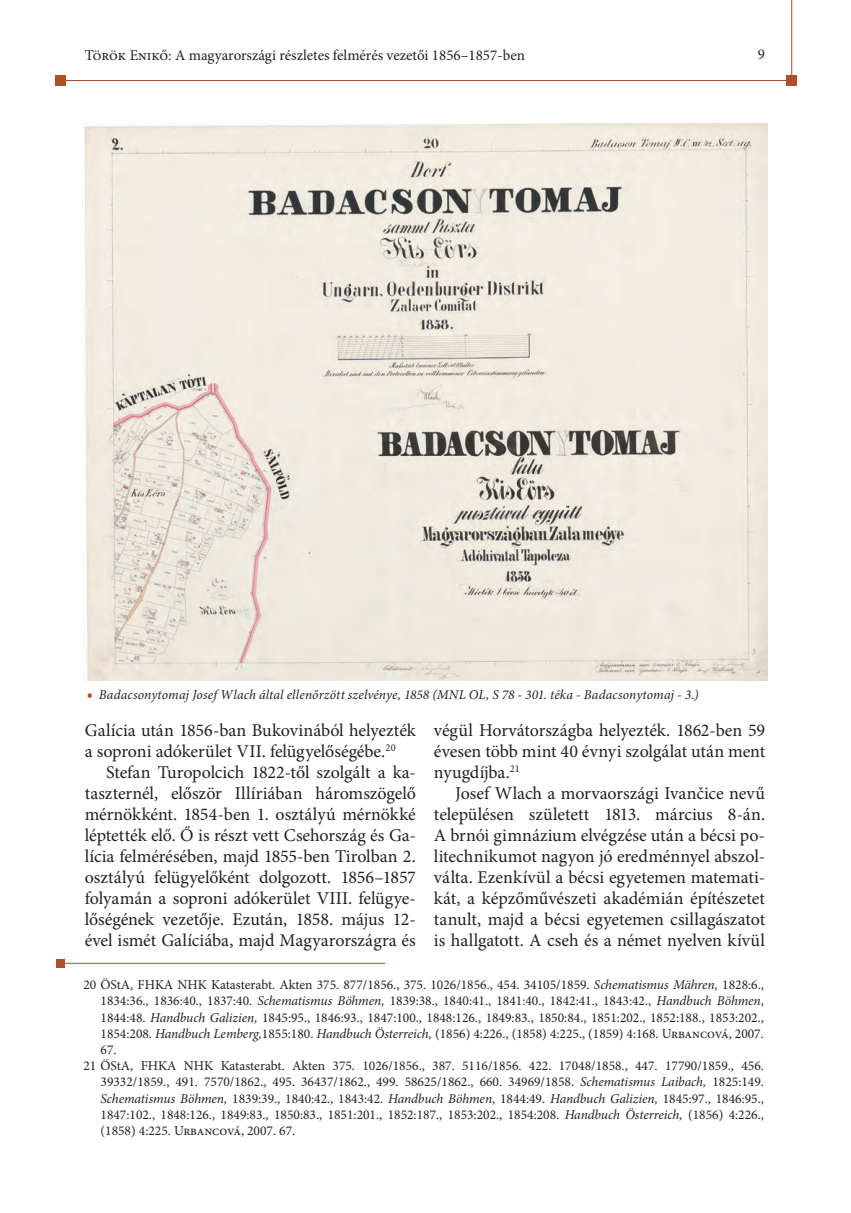
<style>
.page{position:relative;width:851px;height:1213px;background:#fff}
.page>*{position:absolute;margin:0;border:0;box-sizing:border-box;transform-origin:0 0}
.t1{font:18px/21px "Minion Pro";color:#231f20;text-align:justify}
.t2{font:15px "Minion Pro";color:#231f20}
.t3{font:13.5px "Minion Pro";color:#231f20}
.t4{font:italic 13.5px "Minion Pro";letter-spacing:.01em;color:#231f20}
.s1{color:#ae4f25}
.s2{font-style:italic}
</style>
<div class="page">
<hr style="left:58px;top:80px;width:734px;height:1px;background:#ae4f25">
<hr style="left:791px;top:0;width:1px;height:86px;background:#ae4f25">
<div style="left:55px;top:75px;width:10px;height:10px;background:#ae4f25"></div>
<div style="left:786px;top:75px;width:11px;height:11px;background:#ae4f25"></div>
<hr style="left:57px;top:963px;width:328px;height:1px;background:#ae4f25">
<div style="left:57px;top:959px;width:8px;height:9px;background:#ae4f25"></div>
<img style="left:84px;top:123px;width:683px;height:557px">
<p class="t2" style="left:85px;top:45px;width:442px">Török Enikő: A magyarországi részletes felmérés vezetői 1856–1857-ben</p>
<p class="t2" style="left:758px;top:44px;width:9px">9</p>
<p class="t4" style="left:87px;top:685px;width:613px"><span class="s1">■</span> Badacsonytomaj Josef Wlach által ellenőrzött szelvénye, 1858 (MNL OL, S 78 - 301. téka - Badacsonytomaj - 3.)</p>
<h1 class="t1" style="left:85px;top:720px;width:333px">Galícia után 1856-ban Bukovinából helyezték a soproni adókerület VII. felügyelőségébe.<sup>20</sup></h1>
<p class="t1" style="left:85px;top:762px;width:333px;text-indent:21px">Stefan Turopolcich 1822-től szolgált a ka&shy;taszternél, először Illíriában háromszögelő mérnökként. 1854-ben 1. osztályú mérnökké léptették elő. Ő is részt vett Csehország és Ga&shy;lícia felmérésében, majd 1855-ben Tirolban 2. osztályú felügyelőként dolgozott. 1856–1857 folyamán a soproni adókerület VIII. felügye&shy;lőségének vezetője. Ezután, 1858. május 12- ével ismét Galíciába, majd Magyarországra és</p>
<h1 class="t1" style="left:434px;top:720px;width:333px">végül Horvátországba helyezték. 1862-ben 59 évesen több mint 40 évnyi szolgálat után ment nyugdíjba.<sup>21</sup></h1>
<p class="t1" style="left:434px;top:783px;width:333px;text-indent:21px">Josef Wlach a morvaországi Ivančice nevű településen született 1813. március 8-án.<br>A brnói gimnázium elvégzése után a bécsi po&shy;litechnikumot nagyon jó eredménnyel abszol&shy;válta. Ezenkívül a bécsi egyetemen matemati&shy;kát, a képzőművészeti akadémián építészetet tanult, majd a bécsi egyetemen csillagászatot is hallgatott. A cseh és a német nyelven kívül</p>
<p class="t3" style="left:83px;top:976px;width:682px">20 ÖStA, FHKA NHK Katasterabt. Akten 375. 877/1856., 375. 1026/1856., 454. 34105/1859. <span class="s2">Schematismus Mähren,</span> 1828:6.,</p>
<p class="t3" style="left:101px;top:992px;width:665px">1834:36., 1836:40., 1837:40. <span class="s2">Schematismus Böhmen,</span> 1839:38., 1840:41., 1841:40., 1842:41., 1843:42., <span class="s2">Handbuch Böhmen</span>,</p>
<p class="t3" style="left:101px;top:1008px;width:665px">1844:48. <span class="s2">Handbuch Galizien,</span> 1845:95., 1846:93., 1847:100., 1848:126., 1849:83., 1850:84., 1851:202., 1852:188., 1853:202.,</p>
<p class="t3" style="left:101px;top:1024px;width:665px">1854:208. <span class="s2">Handbuch Lemberg,</span>1855:180. <span class="s2">Handbuch Österreich,</span> (1856) 4:226., (1858) 4:225., (1859) 4:168. Urbancová, 2007.</p>
<p class="t3" style="left:101px;top:1040px;width:18px">67.</p>
<p class="t3" style="left:83px;top:1057px;width:682px">21 ÖStA, FHKA NHK Katasterabt. Akten 375. 1026/1856., 387. 5116/1856. 422. 17048/1858., 447. 17790/1859., 456.</p>
<p class="t3" style="left:101px;top:1073px;width:665px">39332/1859., 491. 7570/1862., 495. 36437/1862., 499. 58625/1862., 660. 34969/1858. <span class="s2">Schematismus Laibach,</span> 1825:149.</p>
<p class="t3" style="left:101px;top:1089px;width:665px"><span class="s2">Schematismus Böhmen,</span> 1839:39., 1840:42., 1843:42. <span class="s2">Handbuch Böhmen</span>, 1844:49. <span class="s2">Handbuch Galizien,</span> 1845:97., 1846:95.,</p>
<p class="t3" style="left:101px;top:1105px;width:665px">1847:102., 1848:126., 1849:83., 1850:83., 1851:201., 1852:187., 1853:202., 1854:208. <span class="s2">Handbuch Österreich,</span> (1856) 4:226.,</p>
<p class="t3" style="left:101px;top:1121px;width:196px">(1858) 4:225. Urbancová, 2007. 67.</p>
</div>
